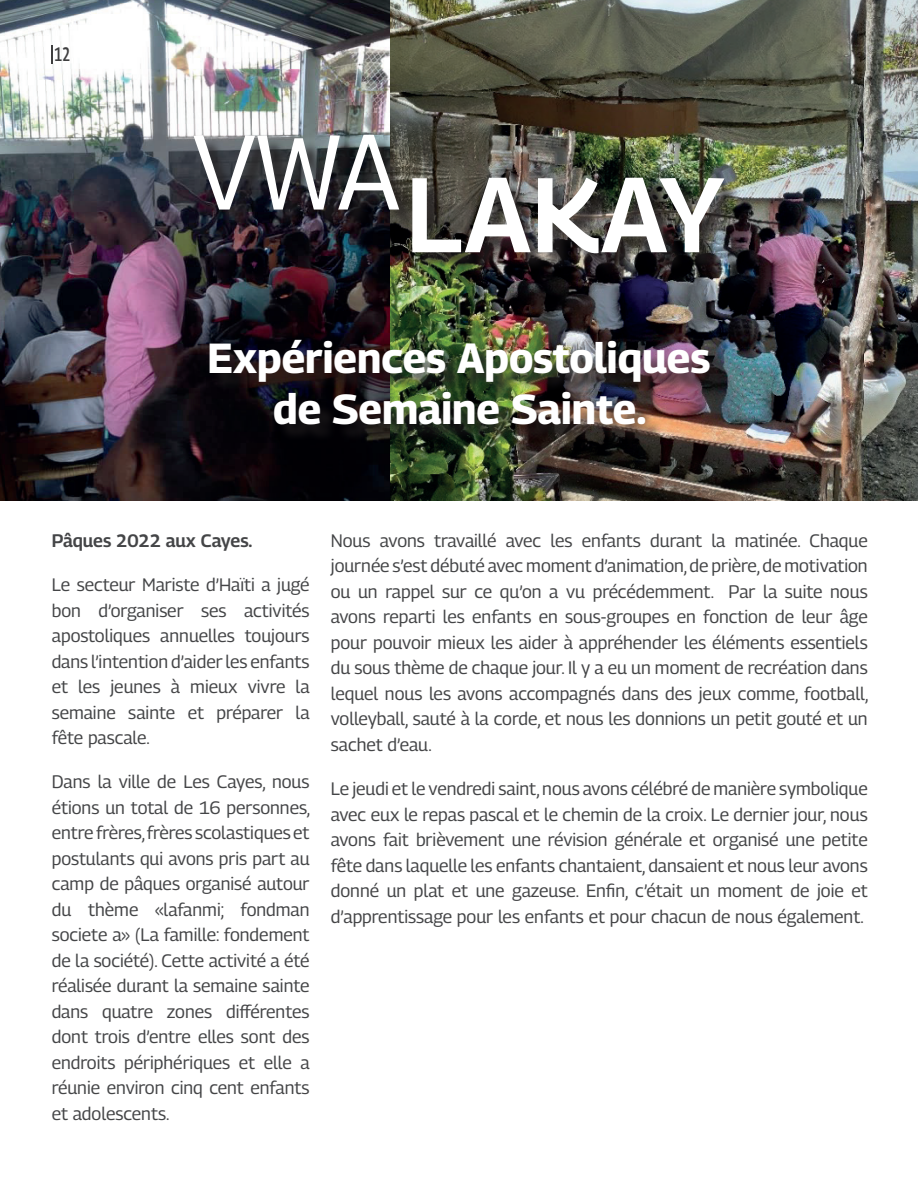
<style>
.page{position:relative;width:918px;height:1188px;background:#fff}
.page>*{position:absolute;margin:0;border:0;box-sizing:border-box;transform-origin:0 0}
.t1{font:700 42px/50.4px "Georama";color:#fff;text-align:center}
.t2{font:500 19.5px "Georama Condensed";color:#3e3e3f}
.t3{font:18px/25.5px "Georama";color:#444547;text-align:justify}
.t4{font:600 18px "Georama";color:#444547}
</style>
<div class="page">
<img style="left:0;top:0;width:918px;height:500px">
<svg style="left:51px;top:45px;width:2px;height:19px"></svg>
<div style="left:197px;top:137px;width:545px;height:134px;background:#231f20;opacity:.75"></div>
<svg style="left:194px;top:135px;width:205px;height:75px"></svg>
<svg style="left:412px;top:178px;width:119px;height:74px"></svg>
<svg style="left:538px;top:178px;width:186px;height:75px"></svg>
<div style="left:212px;top:343px;width:516px;height:99px;background:#231f20;opacity:.75"></div>
<p class="t2" style="left:55px;top:40px;width:17px">12</p>
<h1 class="t1" style="left:208px;top:332px;width:504px">Expériences Apostoliques de Semaine Sainte.</h1>
<p class="t4" style="left:52px;top:527px;width:202px">Pâques 2022 aux Cayes.</p>
<p class="t3" style="left:52px;top:572px;width:259px">Le secteur Mariste d’Haïti a jugé bon d’organiser ses activités apostoliques annuelles toujours dans l’intention d’aider les enfants et les jeunes à mieux vivre la semaine sainte et préparer la fête pascale.</p>
<p class="t3" style="left:52px;top:769px;width:260px">Dans la ville de Les Cayes, nous étions un total de 16 personnes, entre frères, frères scolastiques et postulants qui avons pris part au camp de pâques organisé autour du thème «lafanmi; fondman societe a» (La famille: fondement de la société). Cette activité a été réalisée durant la semaine sainte dans quatre zones différentes dont trois d’entre elles sont des endroits périphériques et elle a réunie environ cinq cent enfants et adolescents.</p>
<p class="t3" style="left:331px;top:527px;width:539px">Nous avons travaillé avec les enfants durant la matinée. Chaque journée s’est débuté avec moment d’animation, de prière, de motivation ou un rappel sur ce qu’on a vu précédemment. Par la suite nous avons reparti les enfants en sous-groupes en fonction de leur âge pour pouvoir mieux les aider à appréhender les éléments essentiels du sous thème de chaque jour. Il y a eu un moment de recréation dans lequel nous les avons accompagnés dans des jeux comme, football, volleyball, sauté à la corde, et nous les donnions un petit gouté et un sachet d’eau.</p>
<p class="t3" style="left:331px;top:776px;width:538px">Le jeudi et le vendredi saint, nous avons célébré de manière symbolique avec eux le repas pascal et le chemin de la croix. Le dernier jour, nous avons fait brièvement une révision générale et organisé une petite fête dans laquelle les enfants chantaient, dansaient et nous leur avons donné un plat et une gazeuse. Enfin, c’était un moment de joie et d’apprentissage pour les enfants et pour chacun de nous également.</p>
</div>
